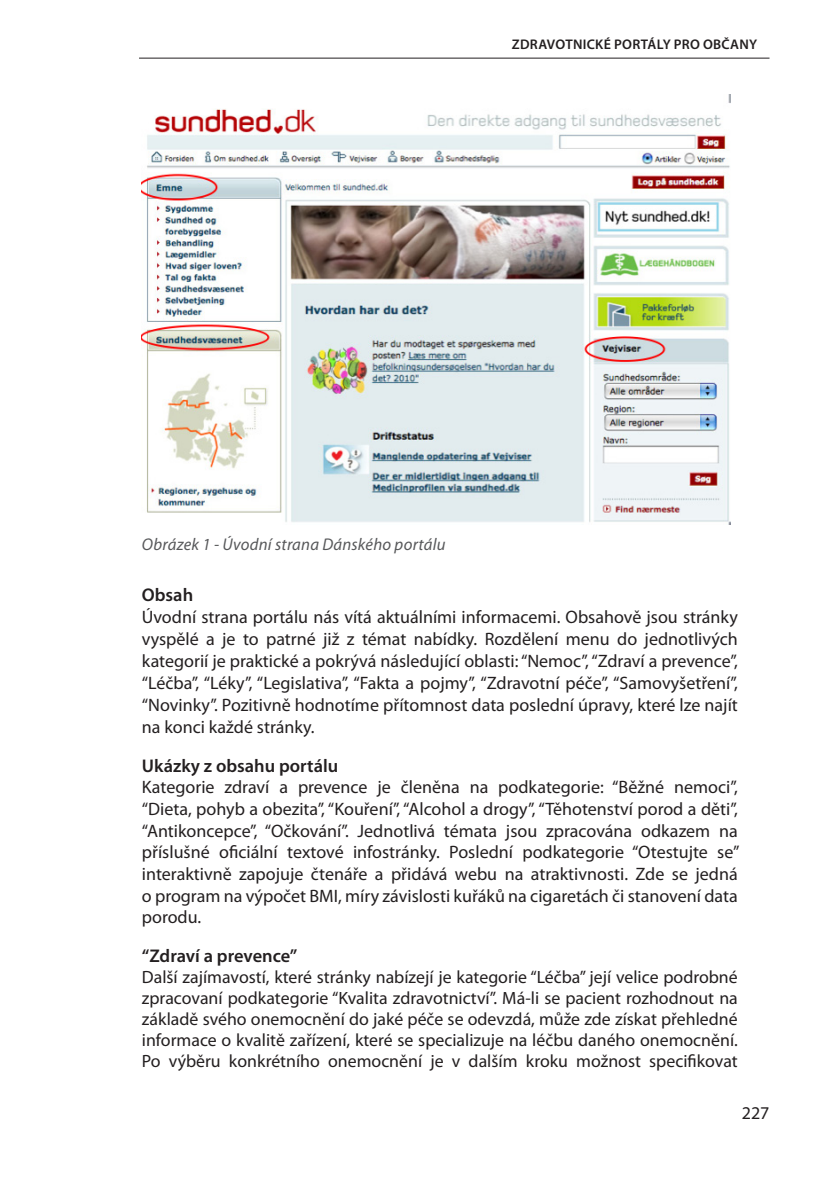
<style>
.page{position:relative;width:840px;height:1191px;background:#fff}
.page>*{position:absolute;margin:0;border:0;box-sizing:border-box;transform-origin:0 0}
.t1{font:600 18.4px "Myriad Pro";color:#231f20}
.t2{font:18px/21.6px "Myriad Pro";color:#231f20;text-align:justify}
.t3{font:17.8px/21px "Myriad Pro";color:#231f20;text-align:justify}
.t4{font:italic 17px "Myriad Pro";letter-spacing:.015em;color:#57585a}
.t5{font:600 14px "Myriad Pro";color:#231f20}
</style>
<div class="page">
<hr style="left:139px;top:58px;width:630px;height:1px;background:#231f20">
<img style="left:142px;top:95px;width:587px;height:429px">
<p class="t5" style="left:511px;top:35px;width:18px">Zdravotnické</p>
<p class="t5" style="left:613px;top:35px;width:10px">portál</p>
<p class="t5" style="left:662px;top:35px;width:21px">y pro</p>
<p class="t5" style="left:702px;top:35px;width:56px">občany</p>
<p class="t4" style="left:142px;top:534px;width:305px">Obrázek 1 - Úvodní strana Dánského portálu</p>
<p class="t1" style="left:142px;top:583px;width:53px">Obsah</p>
<p class="t2" style="left:142px;top:605px;width:597px">Úvodní strana portálu nás vítá aktuálními informacemi. Obsahově jsou stránky vyspělé a je to patrné již z témat nabídky. Rozdělení menu do jednotlivých kategorií je praktické a pokrývá následující oblasti: “Nemoc”, “Zdraví a prevence”, “Léčba”, “Léky”, “Legislativa”, “Fakta a pojmy”, “Zdravotní péče”, “Samovyšetření”, “Novinky”. Pozitivně hodnotíme přítomnost data poslední úpravy, které lze najít na konci každé stránky.</p>
<p class="t1" style="left:142px;top:754px;width:198px">Ukázky z obsahu portálu</p>
<p class="t2" style="left:142px;top:776px;width:598px">Kategorie zdraví a prevence je členěna na podkategorie: “Běžné nemoci”, “Dieta, pohyb a obezita”, “Kouření”, “Alcohol a drogy”, “Těhotenství porod a děti”, “Antikoncepce”, “Očkování”. Jednotlivá témata jsou zpracována odkazem na příslušné oficiální textové infostránky. Poslední podkategorie “Otestujte se” interaktivně zapojuje čtenáře a přidává webu na atraktivnosti. Zde se jedná o program na výpočet BMI, míry závislosti kuřáků na cigaretách či stanovení data porodu.</p>
<p class="t1" style="left:142px;top:944px;width:157px">“Zdraví a prevence”</p>
<p class="t3" style="left:142px;top:966px;width:597px">Další zajímavostí, které stránky nabízejí je kategorie “Léčba” její velice podrobné zpracovaní podkategorie “Kvalita zdravotnictví”. Má-li se pacient rozhodnout na základě svého onemocnění do jaké péče se odevzdá, může zde získat přehledné informace o kvalitě zařízení, které se specializuje na léčbu daného onemocnění.<br>Po výběru konkrétního onemocnění je v dalším kroku možnost specifikovat</p>
<p class="t2" style="left:741px;top:1102px;width:29px">227</p>
</div>
